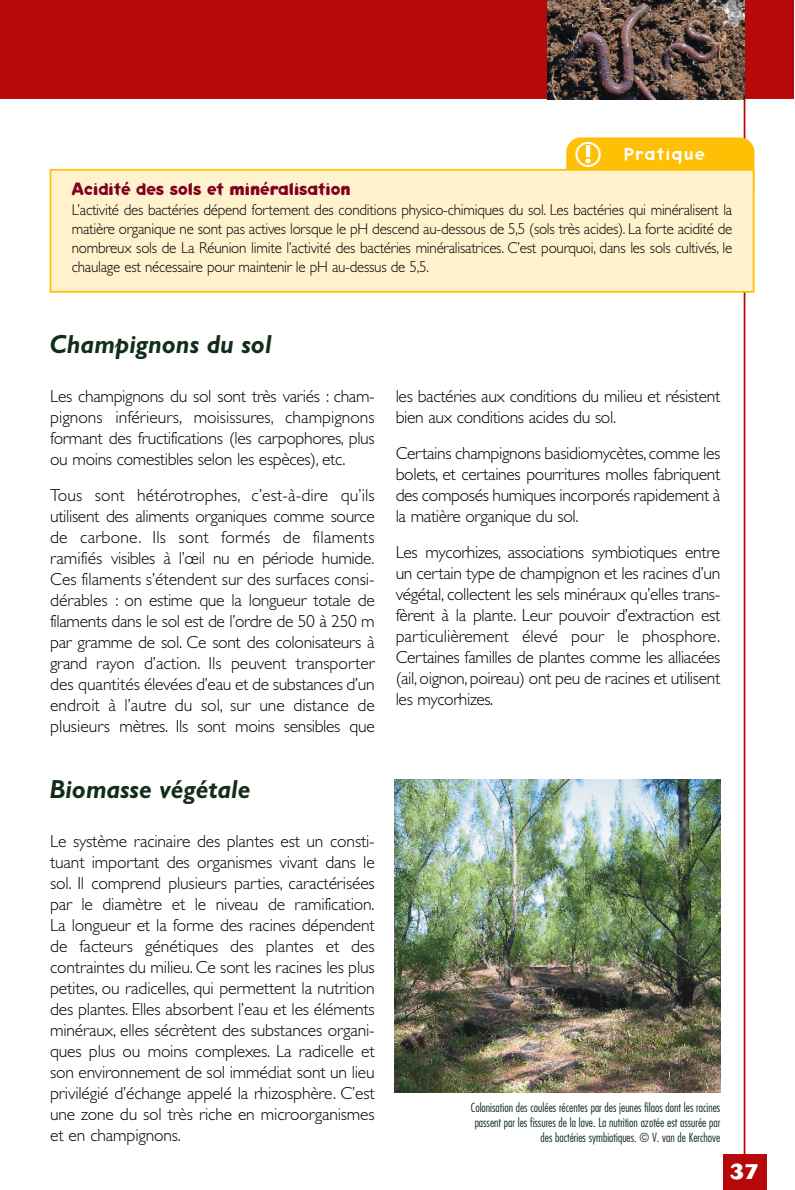
<style>
.page{position:relative;width:795px;height:1190px;background:#fff}
.page>*{position:absolute;margin:0;border:0;box-sizing:border-box;transform-origin:0 0}
.t1{font:italic 700 26.25px "Gill Sans";color:#132d1b;scale:.95 1}
.t2{font:800 21px "Cosmos";color:#fff}
.t3{font:700 17.85px "Keedy Sans";color:#800120;scale:.95 1}
.t4{font:300 17.5px/21px "Gill Sans";letter-spacing:-.02em;color:#000;text-align:justify}
.t5{font:17.5px "Keedy Sans Reg";letter-spacing:.065em;color:#fff}
.t6{font:300 15.75px/18.9px "Gill Sans";letter-spacing:-.015em;color:#000;text-align:justify;scale:.95 1}
.t7{font:300 condensed 12.25px/14.7px "Futura";color:#132d1b;text-align:right}
</style>
<div class="page">
<hr style="left:743px;top:65px;width:2px;height:1125px;background:#b5090a">
<div style="left:723px;top:1155px;width:43px;height:35px;background:#b5090a"></div>
<div style="left:0;top:0;width:793px;height:99px;background:#b5090a"></div>
<img style="left:547px;top:0;width:197px;height:99px">
<div style="left:566px;top:137px;width:188px;height:67px;background:#ffbf04;border-radius:15px"></div>
<div style="left:50px;top:170px;width:703px;height:122px;background:#fff2cd"></div>
<div style="left:50px;top:169px;width:704px;height:124px;border:2px solid #ffbf04"></div>
<img style="left:394px;top:780px;width:326px;height:313px">
<p class="t5" style="left:623px;top:148px;width:83px">Pratique</p>
<p class="t3" style="left:72px;top:182px;width:295px">Acidité des sols et minéralisation</p>
<p class="t6" style="left:72px;top:202px;width:696px">L’activité des bactéries dépend fortement des conditions physico-chimiques du sol. Les bactéries qui minéralisent la matière organique ne sont pas actives lorsque le pH descend au-dessous de 5,5 (sols très acides). La forte acidité de nombreux sols de La Réunion limite l’activité des bactéries minéralisatrices. C’est pourquoi, dans les sols cultivés, le chaulage est nécessaire pour maintenir le pH au-dessus de 5,5.</p>
<h1 class="t1" style="left:50px;top:335px;width:235px">Champignons du sol</h1>
<p class="t4" style="left:50px;top:388px;width:326px">Les champignons du sol sont très variés : cham&shy;pignons inférieurs, moisissures, champignons formant des fructifications (les carpophores, plus ou moins comestibles selon les espèces), etc.</p>
<p class="t4" style="left:50px;top:486px;width:326px">Tous sont hétérotrophes, c’est-à-dire qu’ils utilisent des aliments organiques comme source de carbone. Ils sont formés de filaments ramifiés visibles à l’œil nu en période humide.<br>Ces filaments s’étendent sur des surfaces consi&shy;dérables : on estime que la longueur totale de filaments dans le sol est de l’ordre de 50 à 250 m par gramme de sol. Ce sont des colonisateurs à grand rayon d’action. Ils peuvent transporter des quantités élevées d’eau et de substances d’un endroit à l’autre du sol, sur une distance de plusieurs mètres. Ils sont moins sensibles que</p>
<h1 class="t1" style="left:50px;top:780px;width:213px">Biomasse végétale</h1>
<p class="t4" style="left:50px;top:833px;width:326px">Le système racinaire des plantes est un consti&shy;tuant important des organismes vivant dans le sol. Il comprend plusieurs parties, caractérisées par le diamètre et le niveau de ramification.<br>La longueur et la forme des racines dépendent de facteurs génétiques des plantes et des contraintes du milieu. Ce sont les racines les plus petites, ou radicelles, qui permettent la nutrition des plantes. Elles absorbent l’eau et les éléments minéraux, elles sécrètent des substances organi&shy;ques plus ou moins complexes. La radicelle et son environnement de sol immédiat sont un lieu privilégié d’échange appelé la rhizosphère. C’est une zone du sol très riche en microorganismes et en champignons.</p>
<p class="t4" style="left:395px;top:388px;width:326px">les bactéries aux conditions du milieu et résistent bien aux conditions acides du sol.</p>
<p class="t4" style="left:395px;top:444px;width:326px">Certains champignons basidiomycètes,comme les bolets, et certaines pourritures molles fabriquent des composés humiques incorporés rapidement à la matière organique du sol.</p>
<p class="t4" style="left:395px;top:543px;width:326px">Les mycorhizes, associations symbiotiques entre un certain type de champignon et les racines d’un végétal, collectent les sels minéraux qu’elles trans&shy;fèrent à la plante. Leur pouvoir d’extraction est particulièrement élevé pour le phosphore.<br>Certaines familles de plantes comme les alliacées (ail,oignon,poireau) ont peu de racines et utilisent les mycorhizes.</p>
<p class="t7" style="left:471px;top:1101px;width:251px">Colonisation des coulées récentes par des jeunes filaos dont les racines passent par les fissures de la lave. La nutrition azotée est assurée par des bactéries symbiotiques. © V. van de Kerchove</p>
<p class="t2" style="left:730px;top:1164px;width:30px">37</p>
</div>
